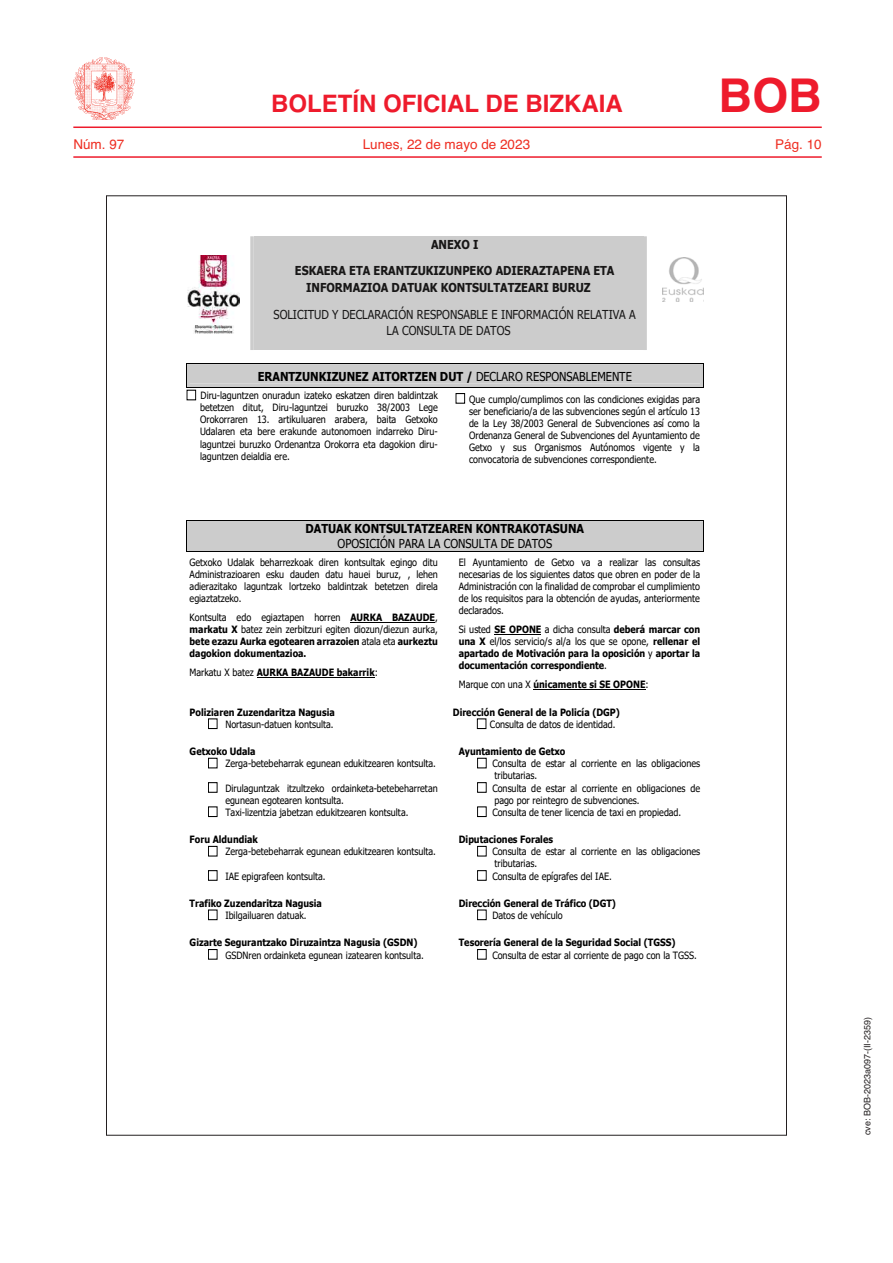
<style>
.page{position:relative;width:893px;height:1263px;background:#fff}
.page>*{position:absolute;margin:0;border:0;box-sizing:border-box;transform-origin:0 0}
.t1{font:700 46.5px "Helvetica";color:#ee1b2c}
.t2{font:700 24px "Helvetica";color:#ee1b2c}
.t3{font:13.5px "Helvetica";color:#ee2e22}
.t4{font:700 12.3px "Tahoma";color:#000;scale:.89 1}
.t5{font:700 12.3px/26.8px "Tahoma";color:#181717;text-align:center;scale:.89 1}
.t6{font:12.3px/16.6px "Tahoma";color:#181717;scale:.89 1}
.t7{font:12.3px "Tahoma";color:#000;scale:.89 1}
.t8{font:10.05px/12.1px "Tahoma";color:#000;text-align:justify;scale:.89 1}
.t9{font:700 10.05px/12.1px "Tahoma";color:#000;text-align:justify;scale:.89 1}
.t10{font:9px "Helvetica";color:#231f20}
.s1{font-weight:400}
</style>
<div class="page">
<hr style="left:73px;top:126px;width:749px;height:2px;background:#ee1b2c">
<hr style="left:73px;top:156px;width:749px;height:2px;background:#ee1b2c">
<img style="left:74px;top:58px;width:61px;height:61px">
<hr style="left:643px;top:236px;width:4px;height:114px;background:#ccc">
<hr style="left:250px;top:236px;width:4px;height:114px;background:#d6d6d6">
<div style="left:254px;top:236px;width:389px;height:27px;background:#ccc"></div>
<div style="left:254px;top:263px;width:389px;height:17px;background:#ccc"></div>
<div style="left:254px;top:280px;width:389px;height:27px;background:#ccc"></div>
<div style="left:254px;top:307px;width:389px;height:16px;background:#ccc"></div>
<div style="left:254px;top:323px;width:389px;height:27px;background:#ccc"></div>
<img style="left:663px;top:257px;width:40px;height:45px">
<div style="left:187px;top:390px;width:9px;height:10px;border:1px solid #000"></div>
<div style="left:456px;top:393px;width:9px;height:11px;border:1px solid #000"></div>
<svg style="left:186px;top:364px;width:518px;height:24px;background:#c3c3c3"></svg>
<hr style="left:700px;top:521px;width:3px;height:30px;background:#ccc">
<hr style="left:186px;top:521px;width:4px;height:30px;background:#ccc">
<div style="left:190px;top:521px;width:510px;height:15px;background:#ccc"></div>
<div style="left:190px;top:536px;width:510px;height:15px;background:#ccc"></div>
<hr style="left:186px;top:521px;width:517px;height:1px;background:#000">
<hr style="left:186px;top:521px;width:1px;height:30px;background:#000">
<hr style="left:703px;top:521px;width:1px;height:30px;background:#000">
<hr style="left:350px;top:622px;width:85px;height:1px;background:#000">
<hr style="left:257px;top:677px;width:118px;height:1px;background:#000">
<hr style="left:494px;top:634px;width:47px;height:1px;background:#000">
<hr style="left:533px;top:689px;width:112px;height:1px;background:#000">
<hr style="left:187px;top:551px;width:254px;height:1px;background:#000">
<svg style="left:441px;top:551px;width:15px;height:1px"></svg>
<hr style="left:456px;top:551px;width:247px;height:1px;background:#000">
<div style="left:208px;top:718px;width:9px;height:11px;border:1px solid #000"></div>
<div style="left:477px;top:718px;width:9px;height:11px;border:1px solid #000"></div>
<div style="left:208px;top:758px;width:9px;height:10px;border:1px solid #000"></div>
<div style="left:208px;top:782px;width:9px;height:11px;border:1px solid #000"></div>
<div style="left:208px;top:806px;width:9px;height:11px;border:1px solid #000"></div>
<div style="left:477px;top:758px;width:10px;height:10px;border:1px solid #000"></div>
<div style="left:477px;top:782px;width:10px;height:11px;border:1px solid #000"></div>
<div style="left:477px;top:806px;width:10px;height:11px;border:1px solid #000"></div>
<div style="left:208px;top:846px;width:9px;height:10px;border:1px solid #000"></div>
<div style="left:208px;top:870px;width:9px;height:11px;border:1px solid #000"></div>
<div style="left:477px;top:846px;width:10px;height:10px;border:1px solid #000"></div>
<div style="left:477px;top:870px;width:10px;height:11px;border:1px solid #000"></div>
<div style="left:208px;top:910px;width:9px;height:10px;border:1px solid #000"></div>
<div style="left:477px;top:910px;width:10px;height:10px;border:1px solid #000"></div>
<div style="left:208px;top:949px;width:9px;height:10px;border:1px solid #000"></div>
<div style="left:477px;top:949px;width:10px;height:10px;border:1px solid #000"></div>
<img style="left:188px;top:256px;width:51px;height:77px">
<h2 class="t2" style="left:271px;top:84px;width:353px">BOLETÍN OFICIAL DE BIZKAIA</h2>
<h1 class="t1" style="left:718px;top:58px;width:105px">BOB</h1>
<h3 class="t3" style="left:73px;top:134px;width:53px">Núm. 97</h3>
<h3 class="t3" style="left:363px;top:134px;width:169px">Lunes, 22 de mayo de 2023</h3>
<h3 class="t3" style="left:775px;top:134px;width:48px">Pág. 10</h3>
<p class="t5" style="left:295px;top:231px;width:361px">ANEXO I<br>ESKAERA ETA ERANTZUKIZUNPEKO ADIERAZTAPENA ETA</p>
<p class="t5" style="left:306px;top:275px;width:321px">INFORMAZIOA DATUAK KONTSULTATZEARI BURUZ</p>
<p class="t6" style="left:387px;top:307px;width:282px;text-indent:-113px">SOLICITUD Y DECLARACIÓN RESPONSABLE E INFORMACIÓN RELATIVA A<br>LA CONSULTA DE DATOS</p>
<p class="t4" style="left:258px;top:367px;width:422px">ERANTZUNKIZUNEZ AITORTZEN DUT / <span class="s1">DECLARO RESPONSABLEMENTE</span></p>
<p class="t8" style="left:200px;top:390px;width:269px">Diru-laguntzen onuradun izateko eskatzen diren baldintzak betetzen ditut, Diru-laguntzei buruzko 38/2003 Lege Orokorraren 13. artikuluaren arabera, baita Getxoko Udalaren eta bere erakunde autonomoen indarreko Diru&shy;laguntzei buruzko Ordenantza Orokorra eta dagokion diru&shy;laguntzen deialdia ere.</p>
<p class="t8" style="left:469px;top:393px;width:261px">Que cumplo/cumplimos con las condiciones exigidas para ser beneficiario/a de las subvenciones según el artículo 13 de la Ley 38/2003 General de Subvenciones así como la Ordenanza General de Subvenciones del Ayuntamiento de Getxo y sus Organismos Autónomos vigente y la convocatoria de subvenciones correspondiente.</p>
<p class="t4" style="left:305px;top:520px;width:315px">DATUAK KONTSULTATZEAREN KONTRAKOTASUNA</p>
<p class="t7" style="left:338px;top:535px;width:243px">OPOSICIÓN PARA LA CONSULTA DE DATOS</p>
<p class="t8" style="left:190px;top:557px;width:280px">Getxoko Udalak beharrezkoak diren kontsultak egingo ditu Administrazioaren esku dauden datu hauei buruz, , lehen adierazitako laguntzak lortzeko baldintzak betetzen direla egiaztatzeko.</p>
<p class="t9" style="left:190px;top:612px;width:280px"><span class="s1">Kontsulta edo egiaztapen horren</span> AURKA BAZAUDE<span class="s1">, </span>markatu X <span class="s1">batez zein zerbitzuri egiten diozun/diezun aurka, </span>bete ezazu Aurka egotearen arrazoien <span class="s1">atala eta</span> aurkeztu dagokion dokumentazioa.</p>
<p class="t9" style="left:190px;top:667px;width:213px"><span class="s1">Markatu X batez</span> AURKA BAZAUDE bakarrik<span class="s1">:</span></p>
<p class="t8" style="left:459px;top:557px;width:273px">El Ayuntamiento de Getxo va a realizar las consultas necesarias de los siguientes datos que obren en poder de la Administración con la finalidad de comprobar el cumplimiento de los requisitos para la obtención de ayudas, anteriormente declarados.</p>
<p class="t9" style="left:459px;top:624px;width:273px"><span class="s1">Si usted</span> SE OPONE <span class="s1">a dicha consulta</span> deberá marcar con una X <span class="s1">el/los servicio/s al/a los que se opone,</span> rellenar el apartado de Motivación para la oposición <span class="s1">y</span> aportar la documentación correspondiente<span class="s1">.</span></p>
<p class="t9" style="left:459px;top:679px;width:215px"><span class="s1">Marque con una X</span> únicamente si SE OPONE<span class="s1">:</span></p>
<p class="t9" style="left:190px;top:706px;width:165px">Poliziaren Zuzendaritza Nagusia</p>
<p class="t8" style="left:225px;top:719px;width:123px">Nortasun-datuen kontsulta.</p>
<p class="t9" style="left:453px;top:706px;width:189px">Dirección General de la Policía (DGP)</p>
<p class="t8" style="left:490px;top:719px;width:142px">Consulta de datos de identidad.</p>
<p class="t9" style="left:190px;top:746px;width:76px">Getxoko Udala</p>
<p class="t8" style="left:225px;top:758px;width:238px">Zerga-betebeharrak egunean edukitzearen kontsulta.</p>
<p class="t8" style="left:225px;top:782px;width:240px;text-align:left">Dirulaguntzak itzultzeko ordainketa-betebeharretan egunean egotearen kontsulta.<br>Taxi-lizentzia jabetzan edukitzearen kontsulta.</p>
<p class="t9" style="left:459px;top:746px;width:121px">Ayuntamiento de Getxo</p>
<p class="t8" style="left:492px;top:758px;width:235px;text-align:left">Consulta de estar al corriente en las obligaciones tributarias.<br>Consulta de estar al corriente en obligaciones de pago por reintegro de subvenciones.<br>Consulta de tener licencia de taxi en propiedad.</p>
<p class="t9" style="left:190px;top:834px;width:78px">Foru Aldundiak</p>
<p class="t8" style="left:225px;top:846px;width:238px">Zerga-betebeharrak egunean edukitzearen kontsulta.</p>
<p class="t8" style="left:225px;top:870px;width:114px">IAE epigrafeen kontsulta.</p>
<p class="t9" style="left:459px;top:834px;width:107px">Diputaciones Forales</p>
<p class="t8" style="left:492px;top:846px;width:235px;text-align:left">Consulta de estar al corriente en las obligaciones tributarias.<br>Consulta de epígrafes del IAE.</p>
<p class="t9" style="left:190px;top:898px;width:150px">Trafiko Zuzendaritza Nagusia</p>
<p class="t8" style="left:225px;top:910px;width:93px">Ibilgailuaren datuak.</p>
<p class="t9" style="left:459px;top:898px;width:178px">Dirección General de Tráfico (DGT)</p>
<p class="t8" style="left:492px;top:910px;width:81px">Datos de vehículo</p>
<p class="t9" style="left:190px;top:937px;width:258px">Gizarte Segurantzako Diruzaintza Nagusia (GSDN)</p>
<p class="t8" style="left:225px;top:949px;width:224px">GSDNren ordainketa egunean izatearen kontsulta.</p>
<p class="t9" style="left:459px;top:937px;width:245px">Tesorería General de la Seguridad Social (TGSS)</p>
<p class="t8" style="left:492px;top:949px;width:231px">Consulta de estar al corriente de pago con la TGSS.</p>
<p class="t10" style="left:860px;top:1135px;width:120px;rotate:-90deg">cve: BOB-2023a097-(II-2359)</p>
</div>
